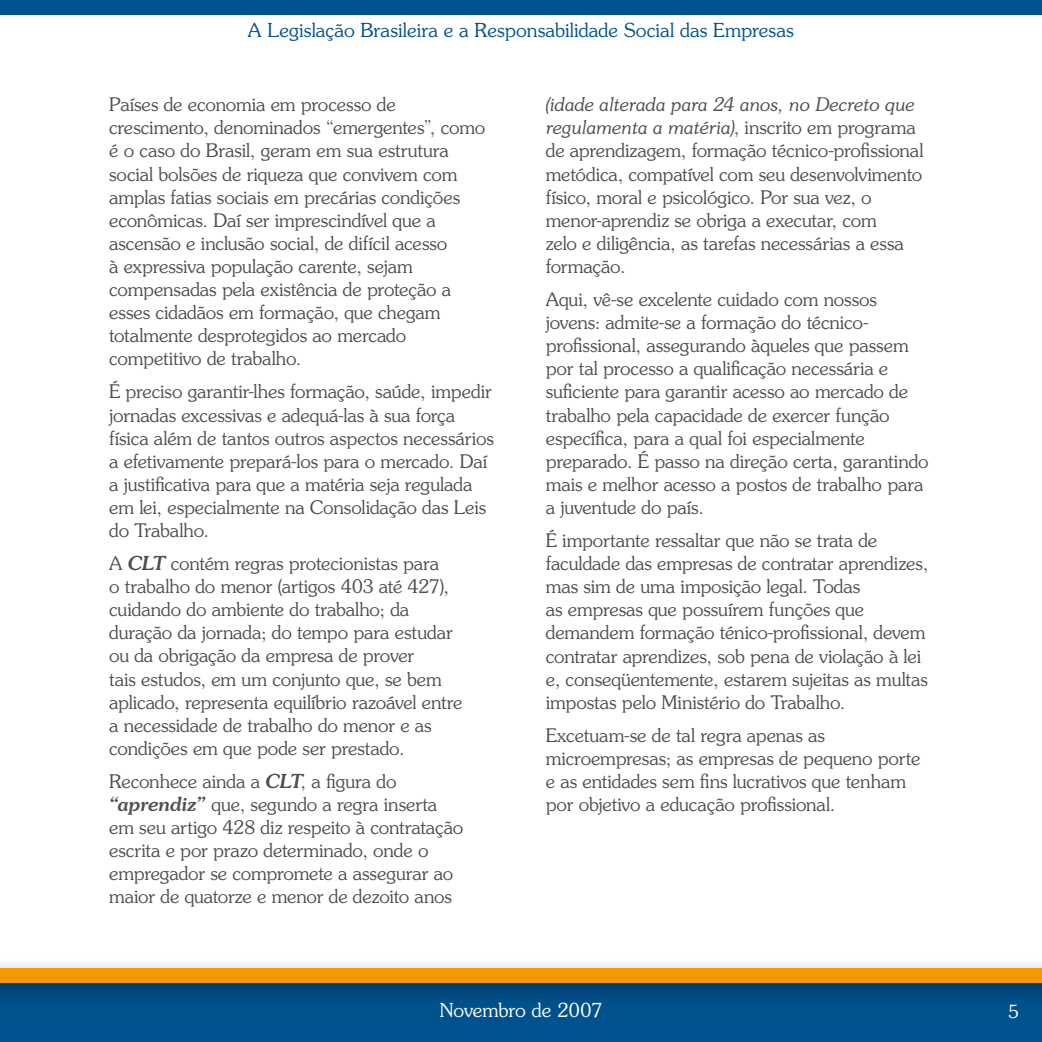
<style>
.page{position:relative;width:1042px;height:1042px;background:#fff}
.page>*{position:absolute;margin:0;border:0;box-sizing:border-box;transform-origin:0 0}
.t1{font:300 19.25px "Souvenir Std";letter-spacing:.005em;color:#00528e}
.t2{font:300 19.25px "Souvenir Std";letter-spacing:-.005em;color:#fff}
.t3{font:300 18.72px/23.1px "Souvenir Std";letter-spacing:-.01em;color:#504e53}
.t4{font:300 17.85px "Souvenir Std";color:#fff}
.s1{font-weight:500;font-style:italic;font-size:19.25px}
.s2{font-style:italic}
</style>
<div class="page">
<div style="left:0;top:982px;width:1042px;height:60px;background:#00528e"></div>
<div style="left:0;top:957px;width:1042px;height:43px;background:#00528e;opacity:.43"></div>
<div style="left:0;top:967px;width:1042px;height:15px;background:#f49900"></div>
<div style="left:0;top:0;width:1042px;height:15px;background:#00528e"></div>
<p class="t1" style="left:248px;top:19px;width:547px">A Legislação Brasileira e a Responsabilidade Social das Empresas</p>
<p class="t3" style="left:109px;top:93px;width:378px">Países de economia em processo de crescimento, denominados “emergentes”, como é o caso do Brasil, geram em sua estrutura social bolsões de riqueza que convivem com amplas fatias sociais em precárias condições econômicas. Daí ser imprescindível que a ascensão e inclusão social, de difícil acesso<br>à expressiva população carente, sejam compensadas pela existência de proteção a esses cidadãos em formação, que chegam totalmente desprotegidos ao mercado competitivo de trabalho.</p>
<p class="t3" style="left:109px;top:380px;width:386px">É preciso garantir-lhes formação, saúde, impedir jornadas excessivas e adequá-las à sua força física além de tantos outros aspectos necessários a efetivamente prepará-los para o mercado. Daí a justificativa para que a matéria seja regulada em lei, especialmente na Consolidação das Leis do Trabalho.</p>
<p class="t3" style="left:109px;top:552px;width:355px">A <span class="s1">CLT</span> contém regras protecionistas para<br>o trabalho do menor (artigos 403 até 427), cuidando do ambiente do trabalho; da duração da jornada; do tempo para estudar ou da obrigação da empresa de prover<br>tais estudos, em um conjunto que, se bem aplicado, representa equilíbrio razoável entre a necessidade de trabalho do menor e as condições em que pode ser prestado.</p>
<p class="t3" style="left:109px;top:770px;width:355px">Reconhece ainda a <span class="s1">CLT</span>, a figura do <span class="s1">“aprendiz”</span> que, segundo a regra inserta em seu artigo 428 diz respeito à contratação escrita e por prazo determinado, onde o empregador se compromete a assegurar ao maior de quatorze e menor de dezoito anos</p>
<p class="t3" style="left:546px;top:93px;width:379px"><span class="s2">(idade alterada para 24 anos, no Decreto que regulamenta a matéria)</span>, inscrito em programa de aprendizagem, formação técnico-profissional metódica, compatível com seu desenvolvimento físico, moral e psicológico. Por sua vez, o menor-aprendiz se obriga a executar, com<br>zelo e diligência, as tarefas necessárias a essa formação.</p>
<p class="t3" style="left:546px;top:288px;width:384px">Aqui, vê-se excelente cuidado com nossos jovens: admite-se a formação do técnico&shy;profissional, assegurando àqueles que passem por tal processo a qualificação necessária e suficiente para garantir acesso ao mercado de trabalho pela capacidade de exercer função específica, para a qual foi especialmente preparado. É passo na direção certa, garantindo mais e melhor acesso a postos de trabalho para a juventude do país.</p>
<p class="t3" style="left:546px;top:529px;width:384px">É importante ressaltar que não se trata de faculdade das empresas de contratar aprendizes, mas sim de uma imposição legal. Todas<br>as empresas que possuírem funções que demandem formação ténico-profissional, devem contratar aprendizes, sob pena de violação à lei e, conseqüentemente, estarem sujeitas as multas impostas pelo Ministério do Trabalho.</p>
<p class="t3" style="left:546px;top:723px;width:376px">Excetuam-se de tal regra apenas as microempresas; as empresas de pequeno porte e as entidades sem fins lucrativos que tenham por objetivo a educação profissional.</p>
<p class="t2" style="left:439px;top:998px;width:165px">Novembro de 2007</p>
<p class="t4" style="left:1008px;top:1001px;width:12px">5</p>
</div>
